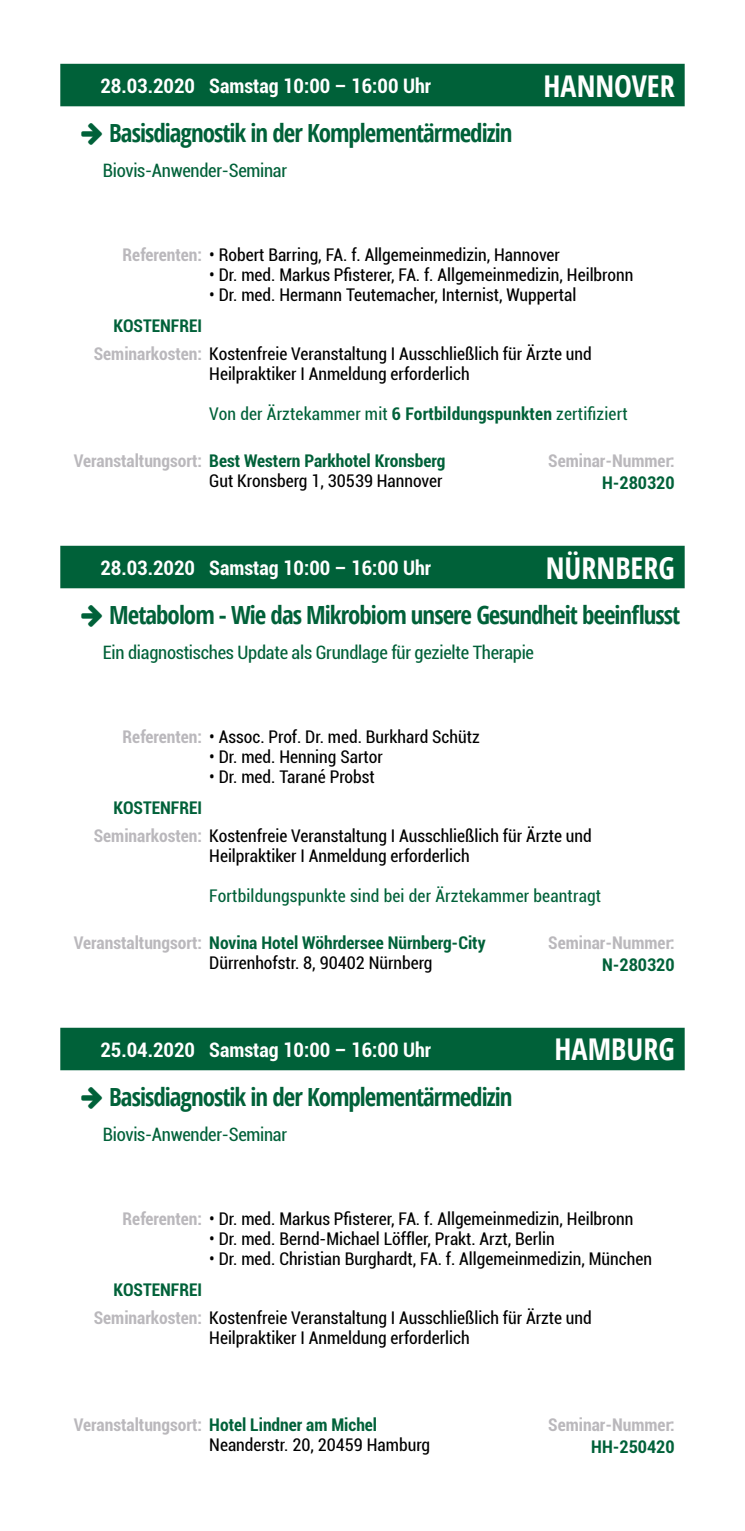
<style>
.page{position:relative;width:745px;height:1531px;background:#fff}
.page>*{position:absolute;margin:0;border:0;box-sizing:border-box;transform-origin:0 0}
.t1{font:700 condensed 30px "Open Sans";color:#fff}
.t2{font:700 condensed 25px "Open Sans";letter-spacing:-.04em;color:#006139}
.t3{font:700 condensed 20px "Roboto";color:#fff}
.t4{font:condensed 18.5px "Roboto";letter-spacing:-.015em;color:#006139}
.t5{font:condensed 17.5px "Roboto";color:#000}
.t6{font:700 condensed 17.5px "Roboto";color:#006139}
.t7{font:condensed 17.5px "Roboto";letter-spacing:.01em;color:#006139}
.t8{font:700 condensed 17.5px "Roboto";color:#bab8bc}
.s1{font-weight:700;color:#bab8bc}
.s2{font-weight:700}
.s3{color:#bab8bc}
</style>
<div class="page">
<div style="left:60px;top:64px;width:624px;height:42px;background:#006139"></div>
<div style="left:60px;top:546px;width:624px;height:42px;background:#006139"></div>
<div style="left:60px;top:1028px;width:624px;height:42px;background:#006139"></div>
<p class="t3" style="left:100px;top:71px;width:96px">28.03.2020</p>
<p class="t3" style="left:209px;top:71px;width:223px">Samstag 10:00 – 16:00 Uhr</p>
<p class="t1" style="left:543px;top:65px;width:132px">HANNOVER</p>
<p class="t2" style="left:109px;top:115px;width:404px">Basisdiagnostik in der Komplementärmedizin</p>
<p class="t4" style="left:103px;top:157px;width:186px">Biovis-Anwender-Seminar</p>
<p class="t5" style="left:122px;top:243px;width:438px"><span class="s1">Referenten:</span> • Robert Barring, FA. f. Allgemeinmedizin, Hannover</p>
<p class="t5" style="left:209px;top:263px;width:425px">• Dr. med. Markus Pfisterer, FA. f. Allgemeinmedizin, Heilbronn</p>
<p class="t5" style="left:209px;top:283px;width:368px">• Dr. med. Hermann Teutemacher, Internist, Wuppertal</p>
<p class="t6" style="left:113px;top:314px;width:90px">KOSTENFREI</p>
<p class="t5" style="left:94px;top:342px;width:499px"><span class="s1">Seminarkosten:</span> Kostenfreie Veranstaltung I Ausschließlich für Ärzte und</p>
<p class="t5" style="left:209px;top:362px;width:262px">Heilpraktiker I Anmeldung erforderlich</p>
<p class="t7" style="left:209px;top:402px;width:419px">Von der Ärztekammer mit <span class="s2">6 Fortbildungspunkten</span> zertifiziert</p>
<p class="t6" style="left:74px;top:448px;width:373px"><span class="s3">Veranstaltungsort:</span> Best Western Parkhotel Kronsberg</p>
<p class="t5" style="left:209px;top:468px;width:235px">Gut Kronsberg 1, 30539 Hannover</p>
<p class="t8" style="left:548px;top:448px;width:128px">Seminar-Nummer:</p>
<p class="t6" style="left:601px;top:471px;width:74px">H-280320</p>
<p class="t3" style="left:100px;top:553px;width:96px">28.03.2020</p>
<p class="t3" style="left:209px;top:553px;width:223px">Samstag 10:00 – 16:00 Uhr</p>
<p class="t1" style="left:545px;top:547px;width:130px">NÜRNBERG</p>
<p class="t2" style="left:109px;top:597px;width:572px">Metabolom - Wie das Mikrobiom unsere Gesundheit beeinflusst</p>
<p class="t4" style="left:103px;top:639px;width:432px">Ein diagnostisches Update als Grundlage für gezielte Therapie</p>
<p class="t5" style="left:122px;top:725px;width:358px"><span class="s1">Referenten:</span> • Assoc. Prof. Dr. med. Burkhard Schütz</p>
<p class="t5" style="left:209px;top:745px;width:175px">• Dr. med. Henning Sartor</p>
<p class="t5" style="left:209px;top:765px;width:167px">• Dr. med. Tarané Probst</p>
<p class="t6" style="left:113px;top:795px;width:90px">KOSTENFREI</p>
<p class="t5" style="left:94px;top:824px;width:499px"><span class="s1">Seminarkosten:</span> Kostenfreie Veranstaltung I Ausschließlich für Ärzte und</p>
<p class="t5" style="left:209px;top:844px;width:262px">Heilpraktiker I Anmeldung erforderlich</p>
<p class="t7" style="left:209px;top:884px;width:393px">Fortbildungspunkte sind bei der Ärztekammer beantragt</p>
<p class="t6" style="left:74px;top:930px;width:413px"><span class="s3">Veranstaltungsort:</span> Novina Hotel Wöhrdersee Nürnberg-City</p>
<p class="t5" style="left:209px;top:950px;width:224px">Dürrenhofstr. 8, 90402 Nürnberg</p>
<p class="t8" style="left:548px;top:930px;width:128px">Seminar-Nummer:</p>
<p class="t6" style="left:601px;top:953px;width:74px">N-280320</p>
<p class="t3" style="left:100px;top:1035px;width:96px">25.04.2020</p>
<p class="t3" style="left:209px;top:1035px;width:223px">Samstag 10:00 – 16:00 Uhr</p>
<p class="t1" style="left:554px;top:1028px;width:121px">HAMBURG</p>
<p class="t2" style="left:109px;top:1079px;width:404px">Basisdiagnostik in der Komplementärmedizin</p>
<p class="t4" style="left:103px;top:1121px;width:186px">Biovis-Anwender-Seminar</p>
<p class="t5" style="left:122px;top:1207px;width:512px"><span class="s1">Referenten:</span> • Dr. med. Markus Pfisterer, FA. f. Allgemeinmedizin, Heilbronn</p>
<p class="t5" style="left:209px;top:1227px;width:346px">• Dr. med. Bernd-Michael Löffler, Prakt. Arzt, Berlin</p>
<p class="t5" style="left:209px;top:1247px;width:444px">• Dr. med. Christian Burghardt, FA. f. Allgemeinmedizin, München</p>
<p class="t6" style="left:113px;top:1277px;width:90px">KOSTENFREI</p>
<p class="t5" style="left:94px;top:1306px;width:499px"><span class="s1">Seminarkosten:</span> Kostenfreie Veranstaltung I Ausschließlich für Ärzte und</p>
<p class="t5" style="left:209px;top:1326px;width:262px">Heilpraktiker I Anmeldung erforderlich</p>
<p class="t6" style="left:74px;top:1412px;width:305px"><span class="s3">Veranstaltungsort:</span> Hotel Lindner am Michel</p>
<p class="t5" style="left:209px;top:1432px;width:222px">Neanderstr. 20, 20459 Hamburg</p>
<p class="t8" style="left:548px;top:1412px;width:128px">Seminar-Nummer:</p>
<p class="t6" style="left:591px;top:1434px;width:85px">HH-250420</p>
</div>
